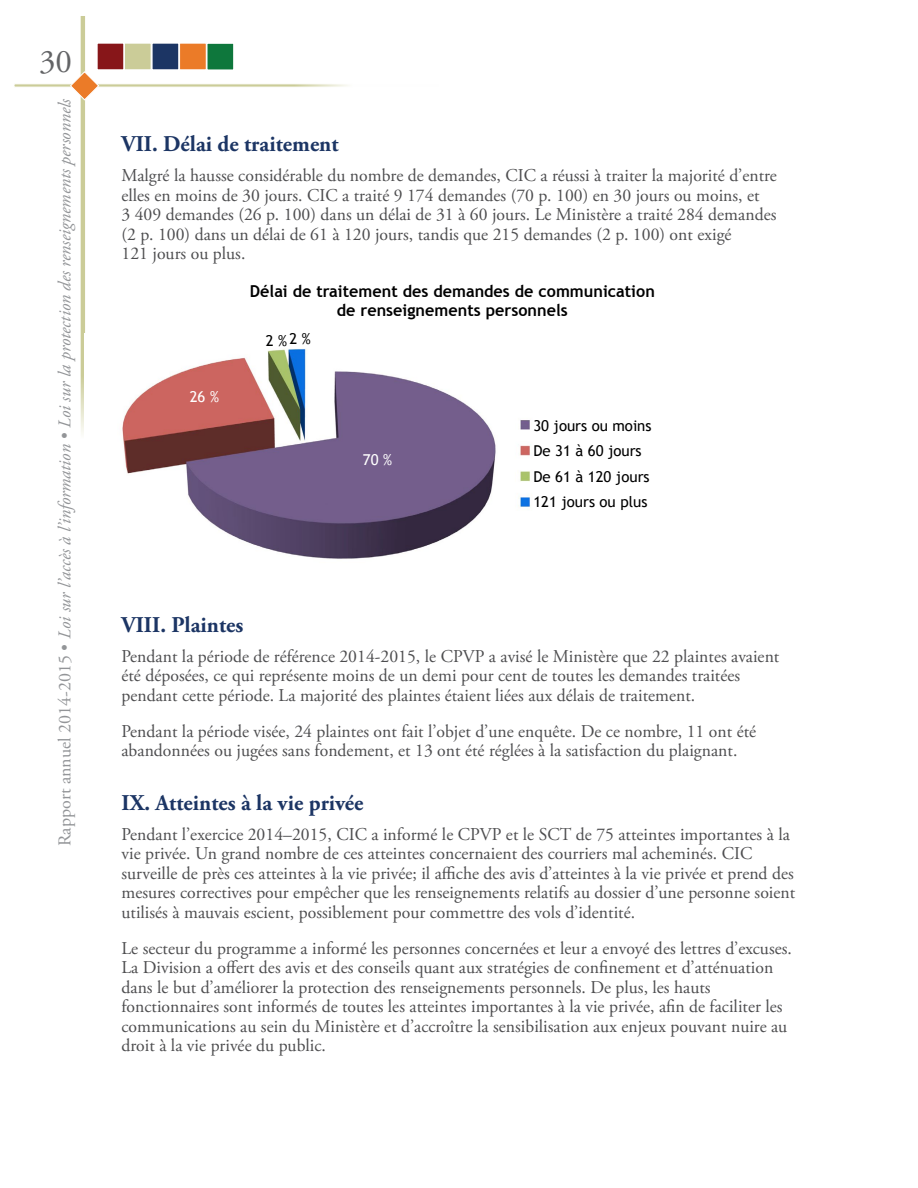
<style>
.page{position:relative;width:918px;height:1188px;background:#fff}
.page>*{position:absolute;margin:0;border:0;box-sizing:border-box;transform-origin:0 0}
.t1{font:33px "Adobe Garamond Pro";color:#636466}
.t2{font:700 22.5px "Adobe Garamond Pro";color:#1c3564}
.t3{font:18px/19.5px "Adobe Garamond Pro";color:#4d4d4f}
.t4{font:italic 18px "Adobe Garamond Pro";color:#939598}
.t5{font:700 16.5px/19.5px "Trebuchet MS";color:#000;text-align:center}
.t6{font:15px/25.5px "Trebuchet MS";color:#000}
.t7{font:15px "Trebuchet MS";color:#fff}
.s1{font-style:normal}
</style>
<div class="page">
<div style="left:97px;top:43px;width:27px;height:27px;background:#871619"></div>
<div style="left:124px;top:43px;width:27px;height:27px;background:#cbcc98;border:1px solid #fff"></div>
<div style="left:152px;top:43px;width:27px;height:27px;background:#1c3564"></div>
<div style="left:179px;top:43px;width:28px;height:27px;background:#eb7b28;border:1px solid #fff"></div>
<div style="left:207px;top:43px;width:27px;height:27px;background:#0e773c;border:1px solid #fff"></div>
<svg style="left:14px;top:84px;width:334px;height:3px"></svg>
<svg style="left:80px;top:16px;width:5px;height:418px;background:#d6d7af"></svg>
<svg style="left:69px;top:70px;width:31px;height:31px"></svg>
<img style="left:122px;top:348px;width:409px;height:211px">
<h1 class="t1" style="left:39px;top:42px;width:34px">30</h1>
<p class="t4" style="left:54px;top:846px;width:749px;rotate:-90deg"><span class="s1">Rapport annuel 2014-2015 •</span> Loi sur l’accès à l’information • Loi sur la protection des renseignements personnels</p>
<p class="t2" style="left:122px;top:131px;width:219px">VII. Délai de traitement</p>
<p class="t3" style="left:122px;top:166px;width:657px">Malgré la hausse considérable du nombre de demandes, CIC a réussi à traiter la majorité d’entre elles en moins de 30 jours. CIC a traité 9 174 demandes (70 p. 100) en 30 jours ou moins, et<br>3 409 demandes (26 p. 100) dans un délai de 31 à 60 jours. Le Ministère a traité 284 demandes (2 p. 100) dans un délai de 61 à 120 jours, tandis que 215 demandes (2 p. 100) ont exigé<br>121 jours ou plus.</p>
<p class="t5" style="left:250px;top:281px;width:407px">Délai de traitement des demandes de communication de renseignements personnels</p>
<p class="t7" style="left:190px;top:388px;width:31px">26 %</p>
<p class="t6" style="left:266px;top:327px;width:47px">2 %2 %</p>
<p class="t7" style="left:363px;top:450px;width:31px">70 %</p>
<p class="t6" style="left:533px;top:413px;width:120px">30 jours ou moins<br>De 31 à 60 jours<br>De 61 à 120 jours<br>121 jours ou plus</p>
<p class="t2" style="left:122px;top:612px;width:124px">VIII. Plaintes</p>
<p class="t3" style="left:122px;top:647px;width:659px">Pendant la période de référence 2014-2015, le CPVP a avisé le Ministère que 22 plaintes avaient été déposées, ce qui représente moins de un demi pour cent de toutes les demandes traitées pendant cette période. La majorité des plaintes étaient liées aux délais de traitement.</p>
<p class="t3" style="left:122px;top:722px;width:636px">Pendant la période visée, 24 plaintes ont fait l’objet d’une enquête. De ce nombre, 11 ont été abandonnées ou jugées sans fondement, et 13 ont été réglées à la satisfaction du plaignant.</p>
<p class="t2" style="left:122px;top:789px;width:243px">IX. Atteintes à la vie privée</p>
<p class="t3" style="left:122px;top:825px;width:675px">Pendant l’exercice 2014–2015, CIC a informé le CPVP et le SCT de 75 atteintes importantes à la vie privée. Un grand nombre de ces atteintes concernaient des courriers mal acheminés. CIC surveille de près ces atteintes à la vie privée; il affiche des avis d’atteintes à la vie privée et prend des mesures correctives pour empêcher que les renseignements relatifs au dossier d’une personne soient utilisés à mauvais escient, possiblement pour commettre des vols d’identité.</p>
<p class="t3" style="left:122px;top:939px;width:672px">Le secteur du programme a informé les personnes concernées et leur a envoyé des lettres d’excuses.<br>La Division a offert des avis et des conseils quant aux stratégies de confinement et d’atténuation dans le but d’améliorer la protection des renseignements personnels. De plus, les hauts fonctionnaires sont informés de toutes les atteintes importantes à la vie privée, afin de faciliter les communications au sein du Ministère et d’accroître la sensibilisation aux enjeux pouvant nuire au droit à la vie privée du public.</p>
</div>
